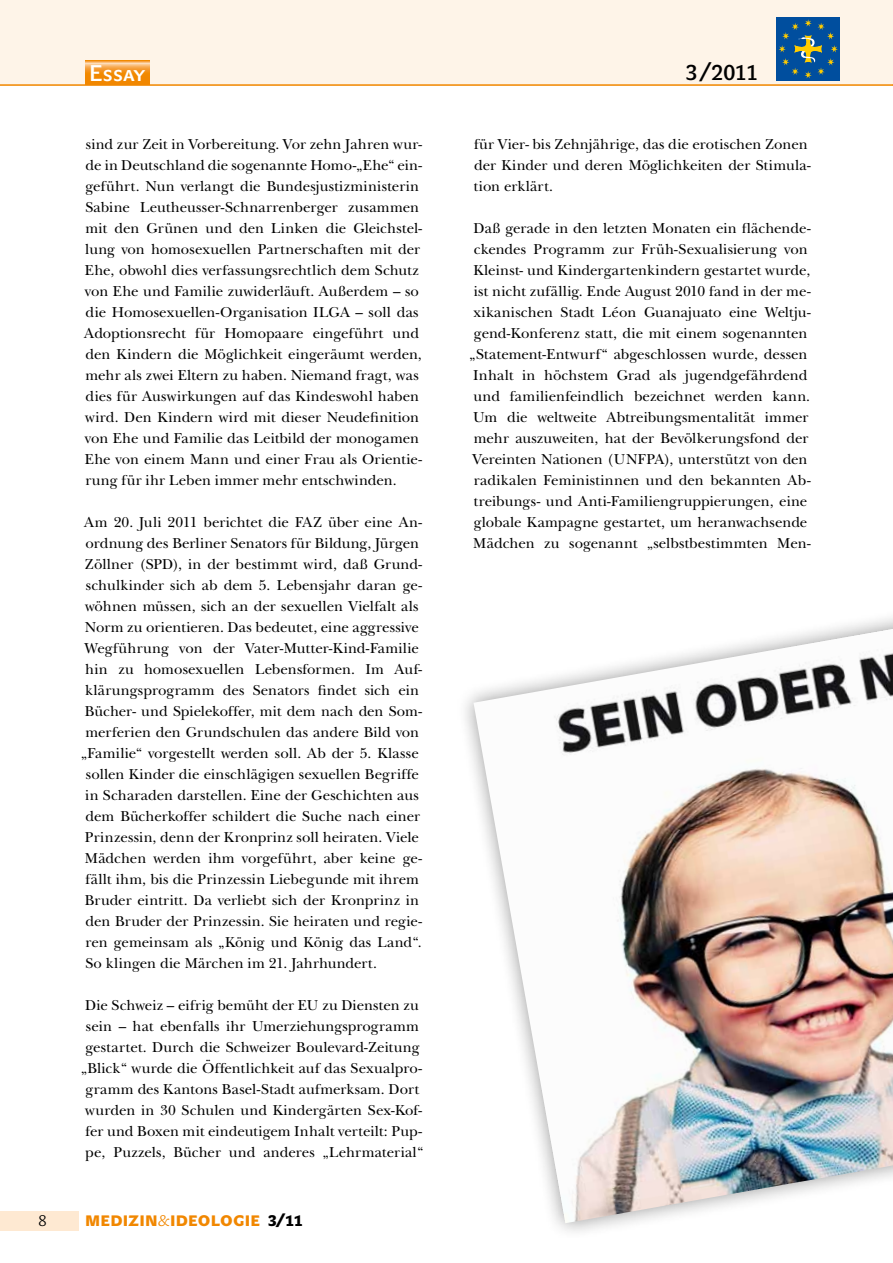
<style>
.page{position:relative;width:893px;height:1263px;background:#fff}
.page>*{position:absolute;margin:0;border:0;box-sizing:border-box;transform-origin:0 0}
.t1{font:22.5px "John Sans Medium Pro";letter-spacing:.015em;color:#fff}
.t2{font:21px "John Sans Medium Pro";color:#000}
.t3{font:15px/21px "New Baskerville Std";letter-spacing:.005em;color:#000}
.t4{font:15px "John Sans Black Pro";letter-spacing:.015em;color:#f18700}
.t5{font:15px "John Sans Lite Pro";color:#000}
.s1{font-family:"John Sans Lite Pro"}
.s2{color:#000}
</style>
<div class="page">
<div style="left:0;top:1211px;width:79px;height:19px;background:#fee9d2"></div>
<div style="left:0;top:0;width:893px;height:86px;background:#fef4e8"></div>
<hr style="left:0;top:84px;width:893px;height:2px;background:#f18700">
<img style="left:473px;top:629px;width:420px;height:594px">
<div style="left:777px;top:17px;width:63px;height:63px;background:#004e9e"></div>
<svg style="left:779px;top:19px;width:59px;height:59px"></svg>
<svg style="left:85px;top:60px;width:64px;height:24px;background:#f39929"></svg>
<h1 class="t1" style="left:89px;top:60px;width:57px">Essay</h1>
<h2 class="t2" style="left:686px;top:61px;width:74px">3/2011</h2>
<p class="t3" style="left:84px;top:133px;width:339px">sind zur Zeit in Vorbereitung. Vor zehn Jahren wur&shy;de in Deutschland die sogenannte Homo-„Ehe“ ein&shy;geführt. Nun verlangt die Bundesjustizministerin Sabine Leutheusser-Schnarrenberger zusammen mit den Grünen und den Linken die Gleichstel&shy;lung von homosexuellen Partnerschaften mit der Ehe, obwohl dies verfassungsrechtlich dem Schutz von Ehe und Familie zuwiderläuft. Außerdem – so die Homosexuellen-Organisation ILGA – soll das Adoptionsrecht für Homopaare eingeführt und den Kindern die Möglichkeit eingeräumt werden, mehr als zwei Eltern zu haben. Niemand fragt, was dies für Auswirkungen auf das Kindeswohl haben wird. Den Kindern wird mit dieser Neudefinition von Ehe und Familie das Leitbild der monogamen Ehe von einem Mann und einer Frau als Orientie&shy;rung für ihr Leben immer mehr entschwinden.</p>
<p class="t3" style="left:84px;top:511px;width:339px">Am 20. Juli 2011 berichtet die FAZ über eine An-</p>
<p class="t3" style="left:85px;top:532px;width:335px">ordnung des Berliner Senators für Bildung, Jürgen</p>
<p class="t3" style="left:85px;top:553px;width:339px">Zöllner (SPD), in der bestimmt wird, daß Grund-</p>
<p class="t3" style="left:86px;top:574px;width:338px">schulkinder sich ab dem 5. Lebensjahr daran ge-</p>
<p class="t3" style="left:85px;top:595px;width:335px">wöhnen müssen, sich an der sexuellen Vielfalt als</p>
<p class="t3" style="left:85px;top:616px;width:336px">Norm zu orientieren. Das bedeutet, eine aggressive</p>
<p class="t3" style="left:84px;top:637px;width:336px">Wegführung von der Vater-Mutter-Kind-Familie</p>
<p class="t3" style="left:85px;top:658px;width:338px">hin zu homosexuellen Lebensformen. Im Auf-</p>
<p class="t3" style="left:85px;top:679px;width:335px">klärungsprogramm des Senators findet sich ein</p>
<p class="t3" style="left:85px;top:700px;width:339px">Bücher- und Spielekoffer, mit dem nach den Som-</p>
<p class="t3" style="left:85px;top:721px;width:335px">merferien den Grundschulen das andere Bild von</p>
<p class="t3" style="left:81px;top:742px;width:339px">„Familie“ vorgestellt werden soll. Ab der 5. Klasse</p>
<p class="t3" style="left:86px;top:763px;width:335px">sollen Kinder die einschlägigen sexuellen Begriffe</p>
<p class="t3" style="left:85px;top:784px;width:335px">in Scharaden darstellen. Eine der Geschichten aus</p>
<p class="t3" style="left:86px;top:805px;width:336px">dem Bücherkoffer schildert die Suche nach einer</p>
<p class="t3" style="left:85px;top:826px;width:336px">Prinzessin, denn der Kronprinz soll heiraten. Viele</p>
<p class="t3" style="left:85px;top:847px;width:339px">Mädchen werden ihm vorgeführt, aber keine ge-</p>
<p class="t3" style="left:86px;top:868px;width:335px">fällt ihm, bis die Prinzessin Liebegunde mit ihrem</p>
<p class="t3" style="left:85px;top:889px;width:336px">Bruder eintritt. Da verliebt sich der Kronprinz in</p>
<p class="t3" style="left:86px;top:910px;width:338px">den Bruder der Prinzessin. Sie heiraten und regie-</p>
<p class="t3" style="left:85px;top:931px;width:338px">ren gemeinsam als „König und König das Land“.</p>
<p class="t3" style="left:86px;top:952px;width:293px">So klingen die Märchen im 21. Jahrhundert.</p>
<p class="t3" style="left:81px;top:994px;width:344px;text-align:center">Die Schweiz – eifrig bemüht der EU zu Diensten zu sein – hat ebenfalls ihr Umerziehungsprogramm gestartet. Durch die Schweizer Boulevard-Zeitung „Blick“ wurde die Öffentlichkeit auf das Sexualpro&shy;gramm des Kantons Basel-Stadt aufmerksam. Dort wurden in 30 Schulen und Kindergärten Sex-Kof&shy;fer und Boxen mit eindeutigem Inhalt verteilt: Pup&shy;pe, Puzzels, Bücher und anderes „Lehrmaterial“</p>
<p class="t5" style="left:38px;top:1212px;width:10px">8</p>
<p class="t4" style="left:85px;top:1212px;width:219px">MEDIZIN<span class="s1">&amp;</span>I DEOLOGIE <span class="s2">3/11</span></p>
<p class="t3" style="left:474px;top:133px;width:338px">für Vier- bis Zehnjährige, das die erotischen Zonen der Kinder und deren Möglichkeiten der Stimula&shy;tion erklärt.</p>
<p class="t3" style="left:469px;top:217px;width:343px;text-align:center">Daß gerade in den letzten Monaten ein flächende&shy;ckendes Programm zur Früh-Sexualisierung von Kleinst- und Kindergartenkindern gestartet wurde, ist nicht zufällig. Ende August 2010 fand in der me&shy;xikanischen Stadt Léon Guanajuato eine Weltju&shy;gend-Konferenz statt, die mit einem sogenannten „Statement-Entwurf“ abgeschlossen wurde, dessen Inhalt in höchstem Grad als jugendgefährdend und familienfeindlich bezeichnet werden kann.<br>Um die weltweite Abtreibungsmentalität immer mehr auszuweiten, hat der Bevölkerungsfond der Vereinten Nationen (UNFPA), unterstützt von den radikalen Feministinnen und den bekannten Ab&shy;treibungs- und Anti-Familiengruppierungen, eine globale Kampagne gestartet, um heranwachsende Mädchen zu sogenannt „selbstbestimmten Men-</p>
</div>
